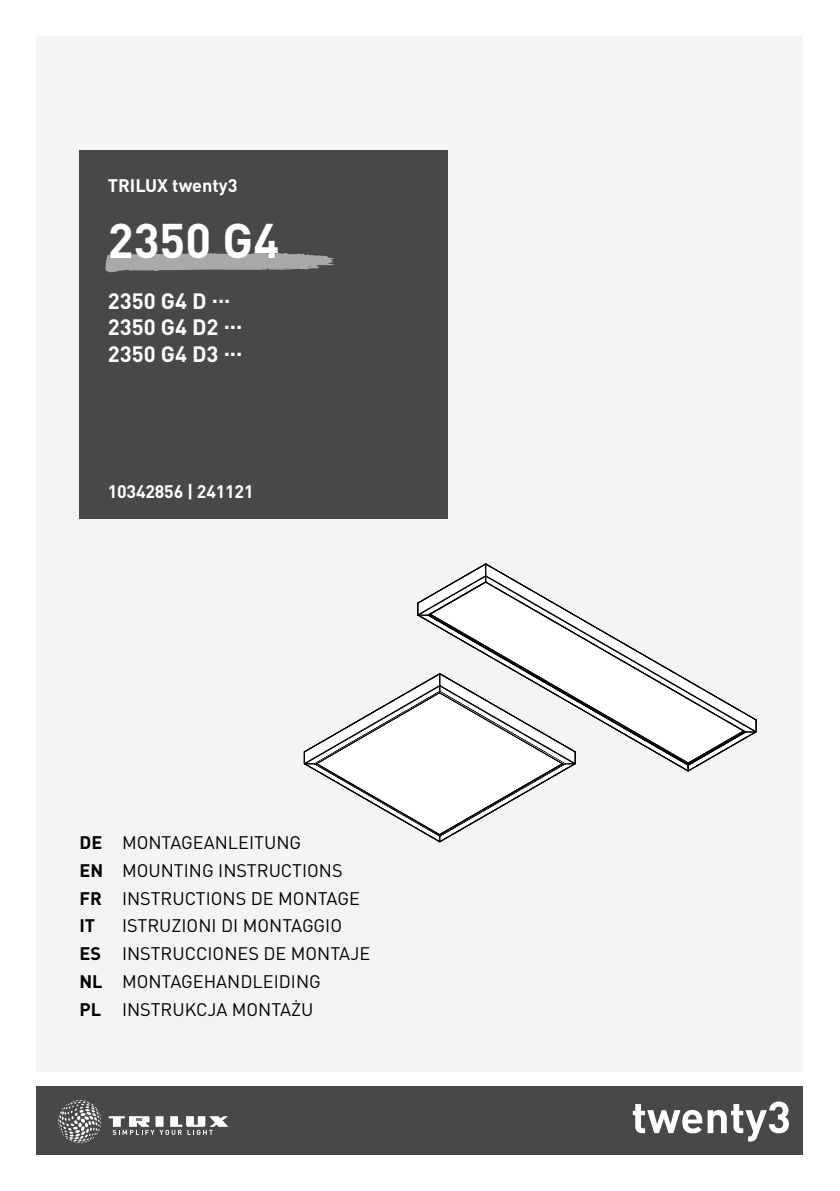
<style>
.page{position:relative;width:840px;height:1191px;background:#fff}
.page>*{position:absolute;margin:0;border:0;box-sizing:border-box;transform-origin:0 0}
.t1{font:700 48px "DIN Pro";color:#fff}
.t2{font:700 22px/26.4px "DIN Pro";color:#fff}
.t3{font:18px/27.6px "DIN Pro";color:#000}
.t4{font:700 18px "DIN Pro";letter-spacing:-.01em;color:#fff}
.s1{font-weight:700}
</style>
<div class="page">
<div style="left:37px;top:37px;width:765px;height:1034px;background:#f4f4f4"></div>
<div style="left:37px;top:1086px;width:765px;height:68px;background:#484847"></div>
<svg style="left:632px;top:1101px;width:156px;height:40px"></svg>
<svg style="left:58px;top:1100px;width:43px;height:42px"></svg>
<svg style="left:109px;top:1116px;width:119px;height:18px"></svg>
<div style="left:79px;top:150px;width:369px;height:369px;background:#484847"></div>
<svg style="left:105px;top:253px;width:229px;height:19px"></svg>
<svg style="left:303px;top:563px;width:453px;height:279px"></svg>
<p class="t4" style="left:108px;top:172px;width:131px">TRILUX twenty3</p>
<h1 class="t1" style="left:108px;top:203px;width:173px">2350 G4</h1>
<p class="t2" style="left:108px;top:286px;width:136px">2350 G4 D ...<br>2350 G4 D2 ...<br>2350 G4 D3 ...</p>
<p class="t4" style="left:108px;top:477px;width:147px">10342856 | 241121</p>
<p class="t3" style="left:79px;top:828px;width:282px"><span class="s1">DE</span> MONTAGEANLEITUNG<br><span class="s1">EN</span> MOUNTING INSTRUCTIONS<br><span class="s1">FR</span> INSTRUCTIONS DE MONTAGE<br><span class="s1">IT</span></p>
<p class="t3" style="left:79px;top:911px;width:292px;text-indent:43px">ISTRUZIONI DI MONTAGGIO<br><span class="s1">ES</span> INSTRUCCIONES DE MONTAJE<br><span class="s1">NL</span> MONTAGEHANDLEIDING<br><span class="s1">PL</span> INSTRUKCJA MONTAŻU</p>
</div>
